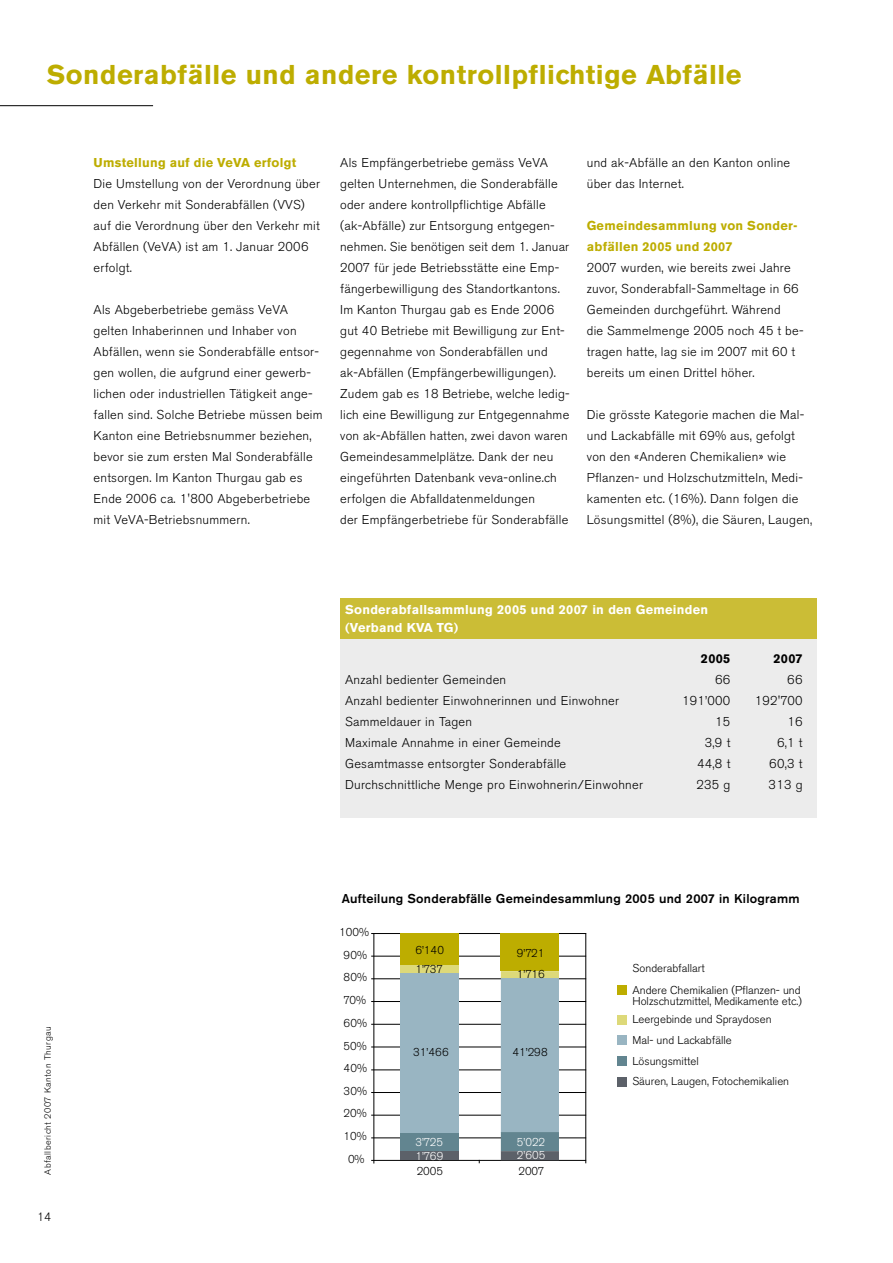
<style>
.page{position:relative;width:893px;height:1263px;background:#fff}
.page>*{position:absolute;margin:0;border:0;box-sizing:border-box;transform-origin:0 0}
.t1{font:700 27px "Akzidenz Grotesk BE";letter-spacing:.02em;color:#bdad00}
.t2{font:300 12.75px/21px "Akzidenz Grotesk BE";letter-spacing:.02em;color:#000}
.t3{font:700 12.75px/21px "Akzidenz Grotesk BE";letter-spacing:.02em;color:#bdad00}
.t4{font:500 12.75px "Akzidenz Grotesk BE";letter-spacing:.02em;color:#000}
.t5{font:700 12.75px/18px "Akzidenz Grotesk BE";letter-spacing:.02em;color:#fff}
.t6{font:700 12.75px "Akzidenz Grotesk BE";letter-spacing:.02em;color:#000}
.t7{font:300 12px "Akzidenz Grotesk BE";color:#000}
.t8{font:300 11.4px/20.7px "Akzidenz Grotesk BE";color:#000}
.t9{font:300 11.4px "Akzidenz Grotesk BE";color:#fff}
.t10{font:300 9px "Akzidenz Grotesk BE";letter-spacing:.05em;color:#000}
</style>
<div class="page">
<hr style="left:0;top:105px;width:153px;height:1px;background:#000">
<div style="left:340px;top:619px;width:476px;height:199px;background:#ececec"></div>
<div style="left:340px;top:598px;width:476px;height:41px;background:#cbbd36"></div>
<hr style="left:372px;top:1024px;width:214px;height:1px;background:#000">
<hr style="left:372px;top:1001px;width:214px;height:1px;background:#000">
<hr style="left:372px;top:978px;width:214px;height:1px;background:#000">
<hr style="left:372px;top:956px;width:214px;height:1px;background:#000">
<hr style="left:372px;top:933px;width:214px;height:1px;background:#000">
<hr style="left:372px;top:1160px;width:214px;height:1px;background:#000">
<hr style="left:372px;top:1137px;width:214px;height:1px;background:#000">
<hr style="left:372px;top:1115px;width:214px;height:1px;background:#000">
<hr style="left:372px;top:1092px;width:214px;height:1px;background:#000">
<hr style="left:372px;top:1070px;width:214px;height:1px;background:#000">
<hr style="left:372px;top:1047px;width:214px;height:1px;background:#000">
<hr style="left:374px;top:933px;width:1px;height:230px;background:#000">
<hr style="left:585px;top:933px;width:1px;height:230px;background:#000">
<div style="left:400px;top:1151px;width:58px;height:9px;background:#5c6169"></div>
<div style="left:400px;top:1132px;width:58px;height:19px;background:#628590"></div>
<div style="left:400px;top:973px;width:58px;height:159px;background:#99b5c2"></div>
<div style="left:400px;top:964px;width:58px;height:9px;background:#ddd979"></div>
<svg style="left:501px;top:971px;width:58px;height:189px;background:#93adb6"></svg>
<div style="left:400px;top:933px;width:58px;height:31px;background:#bdad00"></div>
<div style="left:501px;top:933px;width:58px;height:38px;background:#bdad00"></div>
<div style="left:618px;top:985px;width:9px;height:9px;background:#bdad00"></div>
<div style="left:618px;top:1015px;width:9px;height:9px;background:#ddd979"></div>
<div style="left:618px;top:1036px;width:9px;height:9px;background:#99b5c2"></div>
<div style="left:618px;top:1056px;width:9px;height:9px;background:#628590"></div>
<div style="left:618px;top:1077px;width:9px;height:9px;background:#5c6169"></div>
<h1 class="t1" style="left:47px;top:59px;width:696px">Sonderabfälle und andere kontrollpflichtige Abfälle</h1>
<p class="t10" style="left:43px;top:1174px;width:150px;rotate:-90deg">Abfallbericht 2007 Kanton Thurgau</p>
<p class="t7" style="left:37px;top:1210px;width:15px">14</p>
<p class="t3" style="left:94px;top:152px;width:204px">Umstellung auf die VeVA erfolgt</p>
<p class="t2" style="left:94px;top:173px;width:228px">Die Umstellung von der Verordnung über den Verkehr mit Sonderabfällen (VVS) auf die Verordnung über den Verkehr mit<br>Abfällen (VeVA) ist am 1. Januar 2006 erfolgt.</p>
<p class="t2" style="left:94px;top:299px;width:231px">Als Abgeberbetriebe gemäss VeVA gelten Inhaberinnen und Inhaber von Abfällen, wenn sie Sonderabfälle entsor&shy;gen wollen, die aufgrund einer gewerb&shy;lichen oder industriellen Tätigkeit ange&shy;fallen sind. Solche Betriebe müssen beim Kanton eine Betriebsnummer beziehen, bevor sie zum ersten Mal Sonderabfälle entsorgen. Im Kanton Thurgau gab es Ende 2006 ca. 1'800 Abgeberbetriebe mit VeVA-Betriebsnummern.</p>
<p class="t2" style="left:340px;top:152px;width:231px">Als Empfängerbetriebe gemäss VeVA gelten Unternehmen, die Sonderabfälle oder andere kontrollpflichtige Abfälle (ak-Abfälle) zur Entsorgung entgegen&shy;nehmen. Sie benötigen seit dem 1. Januar 2007 für jede Betriebsstätte eine Emp&shy;fängerbewilligung des Standortkantons.<br>Im Kanton Thurgau gab es Ende 2006 gut 40 Betriebe mit Bewilligung zur Ent&shy;gegennahme von Sonderabfällen und ak-Abfällen (Empfängerbewilligungen).<br>Zudem gab es 18 Betriebe, welche ledig&shy;lich eine Bewilligung zur Entgegennahme von ak-Abfällen hatten, zwei davon waren Gemeindesammelplätze. Dank der neu eingeführten Datenbank veva-online.ch erfolgen die Abfalldatenmeldungen<br>der Empfängerbetriebe für Sonderabfälle</p>
<p class="t2" style="left:587px;top:152px;width:205px">und ak-Abfälle an den Kanton online über das Internet.</p>
<p class="t3" style="left:587px;top:215px;width:212px">Gemeindesammlung von Sonder&shy;abfällen 2005 und 2007</p>
<p class="t2" style="left:587px;top:257px;width:218px">2007 wurden, wie bereits zwei Jahre zuvor, Sonderabfall-Sammeltage in 66<br>Gemeinden durchgeführt. Während<br>die Sammelmenge 2005 noch 45 t be&shy;tragen hatte, lag sie im 2007 mit 60 t bereits um einen Drittel höher.</p>
<p class="t2" style="left:587px;top:404px;width:227px">Die grösste Kategorie machen die Mal&shy;und Lackabfälle mit 69% aus, gefolgt von den «Anderen Chemikalien» wie Pflanzen- und Holzschutzmitteln, Medi&shy;kamenten etc. (16%). Dann folgen die Lösungsmittel (8%), die Säuren, Laugen,</p>
<p class="t5" style="left:345px;top:600px;width:364px">Sonderabfallsammlung 2005 und 2007 in den Gemeinden (Verband KVA TG)</p>
<p class="t6" style="left:701px;top:651px;width:31px">2005</p>
<p class="t6" style="left:773px;top:651px;width:31px">2007</p>
<p class="t2" style="left:345px;top:670px;width:163px">Anzahl bedienter Gemeinden</p>
<p class="t2" style="left:715px;top:670px;width:17px">66</p>
<p class="t2" style="left:787px;top:670px;width:17px">66</p>
<p class="t2" style="left:345px;top:691px;width:276px">Anzahl bedienter Einwohnerinnen und Einwohner</p>
<p class="t2" style="left:682px;top:691px;width:50px">191’000</p>
<p class="t2" style="left:755px;top:691px;width:49px">192'700</p>
<p class="t2" style="left:345px;top:712px;width:128px">Sammeldauer in Tagen</p>
<p class="t2" style="left:715px;top:712px;width:17px">15</p>
<p class="t2" style="left:787px;top:712px;width:17px">16</p>
<p class="t2" style="left:345px;top:733px;width:217px">Maximale Annahme in einer Gemeinde</p>
<p class="t2" style="left:705px;top:733px;width:27px">3,9 t</p>
<p class="t2" style="left:777px;top:733px;width:27px">6,1 t</p>
<p class="t2" style="left:345px;top:754px;width:223px">Gesamtmasse entsorgter Sonderabfälle</p>
<p class="t2" style="left:697px;top:754px;width:35px">44,8 t</p>
<p class="t2" style="left:769px;top:754px;width:35px">60,3 t</p>
<p class="t2" style="left:345px;top:775px;width:330px">Durchschnittliche Menge pro Einwohnerin/Einwohner 2</p>
<p class="t2" style="left:704px;top:775px;width:28px">35 g</p>
<p class="t2" style="left:769px;top:775px;width:36px">313 g</p>
<p class="t4" style="left:342px;top:890px;width:459px">Aufteilung Sonderabfälle Gemeindesammlung 2005 und 2007 in Kilogramm</p>
<p class="t8" style="left:339px;top:922px;width:31px">100%</p>
<p class="t8" style="left:344px;top:945px;width:25px">90%</p>
<p class="t8" style="left:344px;top:967px;width:25px">80%</p>
<p class="t8" style="left:344px;top:990px;width:24px">70%</p>
<p class="t8" style="left:344px;top:1013px;width:25px">60%</p>
<p class="t8" style="left:344px;top:1035px;width:25px">50%</p>
<p class="t8" style="left:344px;top:1058px;width:25px">40%</p>
<p class="t8" style="left:344px;top:1081px;width:25px">30%</p>
<p class="t8" style="left:344px;top:1103px;width:25px">20%</p>
<p class="t8" style="left:344px;top:1126px;width:25px">10%</p>
<p class="t8" style="left:348px;top:1149px;width:18px">0%</p>
<p class="t8" style="left:415px;top:940px;width:30px">6’140</p>
<p class="t8" style="left:517px;top:942px;width:29px">9’721</p>
<p class="t8" style="left:415px;top:959px;width:29px">1’737</p>
<p class="t8" style="left:517px;top:964px;width:29px">1’716</p>
<p class="t8" style="left:413px;top:1041px;width:37px">31’466</p>
<p class="t8" style="left:513px;top:1041px;width:37px">41’298</p>
<p class="t9" style="left:415px;top:1135px;width:29px">3’725</p>
<p class="t9" style="left:517px;top:1135px;width:30px">5’022</p>
<p class="t9" style="left:415px;top:1149px;width:29px">1’769</p>
<p class="t9" style="left:517px;top:1149px;width:30px">2’605</p>
<p class="t8" style="left:417px;top:1160px;width:28px">2005</p>
<p class="t8" style="left:518px;top:1160px;width:27px">2007</p>
<p class="t8" style="left:632px;top:958px;width:74px">Sonderabfallart</p>
<p class="t8" style="left:632px;top:984px;width:171px;line-height:11.2px">Andere Chemikalien (Pflanzen- und<br>Holzschutzmittel, Medikamente etc.)</p>
<p class="t8" style="left:632px;top:1009px;width:158px">Leergebinde und Spraydosen<br>Mal- und Lackabfälle<br>Lösungsmittel<br>Säuren, Laugen, Fotochemikalien</p>
</div>
